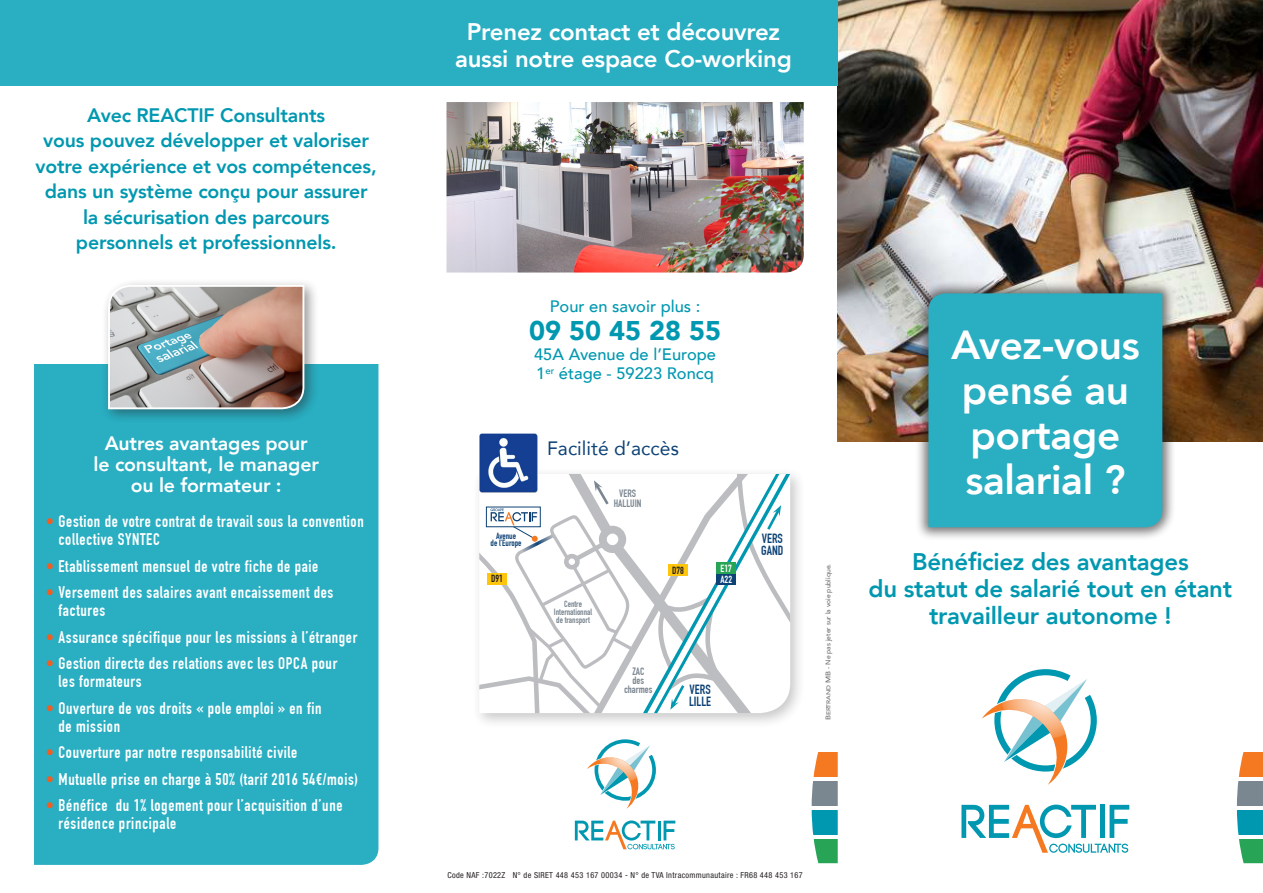
<style>
.page{position:relative;width:1263px;height:893px;background:#fff}
.page>*{position:absolute;margin:0;border:0;box-sizing:border-box;transform-origin:0 0}
.t1{font:800 40.5px/45px "Avenir";letter-spacing:-.01em;color:#fff}
.t2{font:900 27px "Avenir";color:#0098b0}
.t3{font:800 24px/27px "Avenir";letter-spacing:-.01em;color:#0098b0;text-align:center}
.t4{font:800 24px/27px "Avenir";letter-spacing:-.01em;color:#fff;text-align:center}
.t5{font:800 19.5px/25.5px "Avenir";letter-spacing:-.01em;color:#0098b0;text-align:center}
.t6{font:800 19.5px/21px "Avenir";letter-spacing:-.01em;color:#fff;text-align:center}
.t7{font:19.35px "Avenir";color:#0d4276}
.t8{font:700 16.5px/18px "DIN Condensed";letter-spacing:.04em;color:#fff}
.t9{font:500 16.5px/19.5px "Avenir";color:#0098b0}
.t10{font:700 13.05px/11.7px "DIN Condensed";color:#0d4276}
.t11{font:700 10.5px/9.8px "DIN Condensed";color:#7a8690;text-align:center}
.t12{font:700 10.2px "DIN Condensed";color:#fff}
.t13{font:700 10.2px "DIN Condensed";color:#231f20}
.t14{font:700 8.85px/7.8px "DIN Condensed";color:#7a8690;text-align:center}
.t15{font:700 8.85px/7.8px "DIN Condensed";color:#0d4276;text-align:center}
.t16{font:condensed 8.25px "Helvetica Neue LT Std";letter-spacing:.04em;color:#231f20}
.t17{font:500 6.75px "Avenir";color:#6c6d70;scale:1.16 1}
.s1{color:#f25d21}
.s2{font-size:5.7px}
</style>
<div class="page">
<img style="left:838px;top:0;width:425px;height:441px">
<div style="left:0;top:0;width:838px;height:85px;background:#29aec2"></div>
<div style="left:1237px;top:839px;width:26px;height:24px;background:#28a456"></div>
<div style="left:1237px;top:781px;width:26px;height:24px;background:#7a8690"></div>
<div style="left:1237px;top:810px;width:26px;height:24px;background:#0098b0"></div>
<div style="left:1237px;top:752px;width:26px;height:24px;background:#f47921"></div>
<div style="left:812px;top:839px;width:26px;height:24px;background:#28a456"></div>
<div style="left:812px;top:781px;width:26px;height:24px;background:#7a8690"></div>
<div style="left:812px;top:810px;width:26px;height:24px;background:#0098b0"></div>
<div style="left:812px;top:752px;width:26px;height:24px;background:#f47921"></div>
<div style="left:472px;top:466px;width:334px;height:263px;background:#231f20;opacity:.25"></div>
<svg style="left:479px;top:474px;width:311px;height:239px"></svg>
<img style="left:479px;top:434px;width:59px;height:58px">
<div style="left:915px;top:280px;width:261px;height:261px;background:#231f20;opacity:.61"></div>
<div style="left:928px;top:293px;width:234px;height:234px;background:#29aec2"></div>
<img style="left:446px;top:102px;width:358px;height:171px">
<svg style="left:575px;top:820px;width:100px;height:29px"></svg>
<hr style="left:658px;top:821px;width:3px;height:19px;background:#0098b0">
<svg style="left:587px;top:739px;width:69px;height:70px"></svg>
<svg style="left:961px;top:805px;width:168px;height:48px"></svg>
<div style="left:1100px;top:805px;width:5px;height:33px;background:#0098b0"></div>
<svg style="left:982px;top:669px;width:115px;height:116px"></svg>
<div style="left:34px;top:364px;width:344px;height:501px;background:#29aec2"></div>
<div style="left:101px;top:278px;width:218px;height:146px;background:#231f20;opacity:.45"></div>
<img style="left:107px;top:284px;width:198px;height:126px">
<p class="t5" style="left:36px;top:102px;width:343px">Avec REACTIF Consultants<br>vous pouvez développer et valoriser votre expérience et vos compétences, dans un système conçu pour assurer la sécurisation des parcours personnels et professionnels.</p>
<p class="t6" style="left:94px;top:433px;width:227px">Autres avantages pour<br>le consultant, le manager ou le formateur :</p>
<p class="t8" style="left:59px;top:513px;width:307px;text-indent:-13px"><span class="s1">•</span> Gestion de votre contrat de travail sous la convention collective SYNTEC</p>
<p class="t8" style="left:46px;top:557px;width:274px"><span class="s1">•</span> Etablissement mensuel de votre fiche de paie</p>
<p class="t8" style="left:59px;top:584px;width:276px;text-indent:-13px"><span class="s1">•</span> Versement des salaires avant encaissement des factures</p>
<p class="t8" style="left:46px;top:628px;width:313px"><span class="s1">•</span> Assurance spécifique pour les missions à l’étranger</p>
<p class="t8" style="left:59px;top:655px;width:280px;text-indent:-13px"><span class="s1">•</span> Gestion directe des relations avec les OPCA pour les formateurs</p>
<p class="t8" style="left:59px;top:699px;width:265px;text-indent:-13px"><span class="s1">•</span> Ouverture de vos droits « pole emploi » en fin de mission</p>
<p class="t8" style="left:46px;top:744px;width:253px"><span class="s1">•</span> Couverture par notre responsabilité civile</p>
<p class="t8" style="left:46px;top:770px;width:314px"><span class="s1">•</span> Mutuelle prise en charge à 50% (tarif 2016 54€/mois)</p>
<p class="t8" style="left:59px;top:797px;width:285px;text-indent:-13px"><span class="s1">•</span> Bénéfice du 1% logement pour l’acquisition d’une résidence principale</p>
<p class="t4" style="left:455px;top:18px;width:338px">Prenez contact et découvrez aussi notre espace Co-working</p>
<p class="t9" style="left:550px;top:295px;width:152px">Pour en savoir plus :</p>
<p class="t2" style="left:529px;top:308px;width:193px">09 50 45 28 55</p>
<p class="t9" style="left:534px;top:343px;width:183px">45A Avenue de l’Europe<br>1<sup>er</sup> étage - 59223 Roncq</p>
<p class="t15" style="left:491px;top:532px;width:32px">Avenue<br>de l’Europe</p>
<p class="t13" style="left:491px;top:573px;width:13px">D91</p>
<p class="t7" style="left:547px;top:433px;width:133px">Facilité d’accès</p>
<p class="t11" style="left:614px;top:488px;width:29px">VERS<br>HALLUIN</p>
<p class="t14" style="left:554px;top:600px;width:40px">Centre<br>Internationnal de transport</p>
<p class="t13" style="left:672px;top:564px;width:13px">D78</p>
<p class="t12" style="left:721px;top:562px;width:13px">E17</p>
<p class="t12" style="left:720px;top:573px;width:13px">A22</p>
<p class="t11" style="left:632px;top:666px;width:13px">ZAC</p>
<p class="t11" style="left:624px;top:676px;width:30px;line-height:9.1px">des charmes</p>
<p class="t10" style="left:689px;top:684px;width:24px">VERS<br>LILLE</p>
<p class="t10" style="left:761px;top:533px;width:24px">VERS<br>GAND</p>
<p class="t17" style="left:822px;top:720px;width:137px;rotate:-90deg">B<span class="s2">ERTRAND</span> MB - Ne pas jeter sur la voie publique.</p>
<p class="t1" style="left:951px;top:323px;width:190px">Avez-vous pensé au portage salarial ?</p>
<p class="t3" style="left:868px;top:548px;width:365px">Bénéficiez des avantages<br>du statut de salarié tout en étant travailleur autonome !</p>
<p class="t16" style="left:447px;top:870px;width:357px">Code NAF :7022Z N° de SIRET 448 453 167 00034 - N° de TVA Intracommunautaire : FR68 448 453 167</p>
</div>
